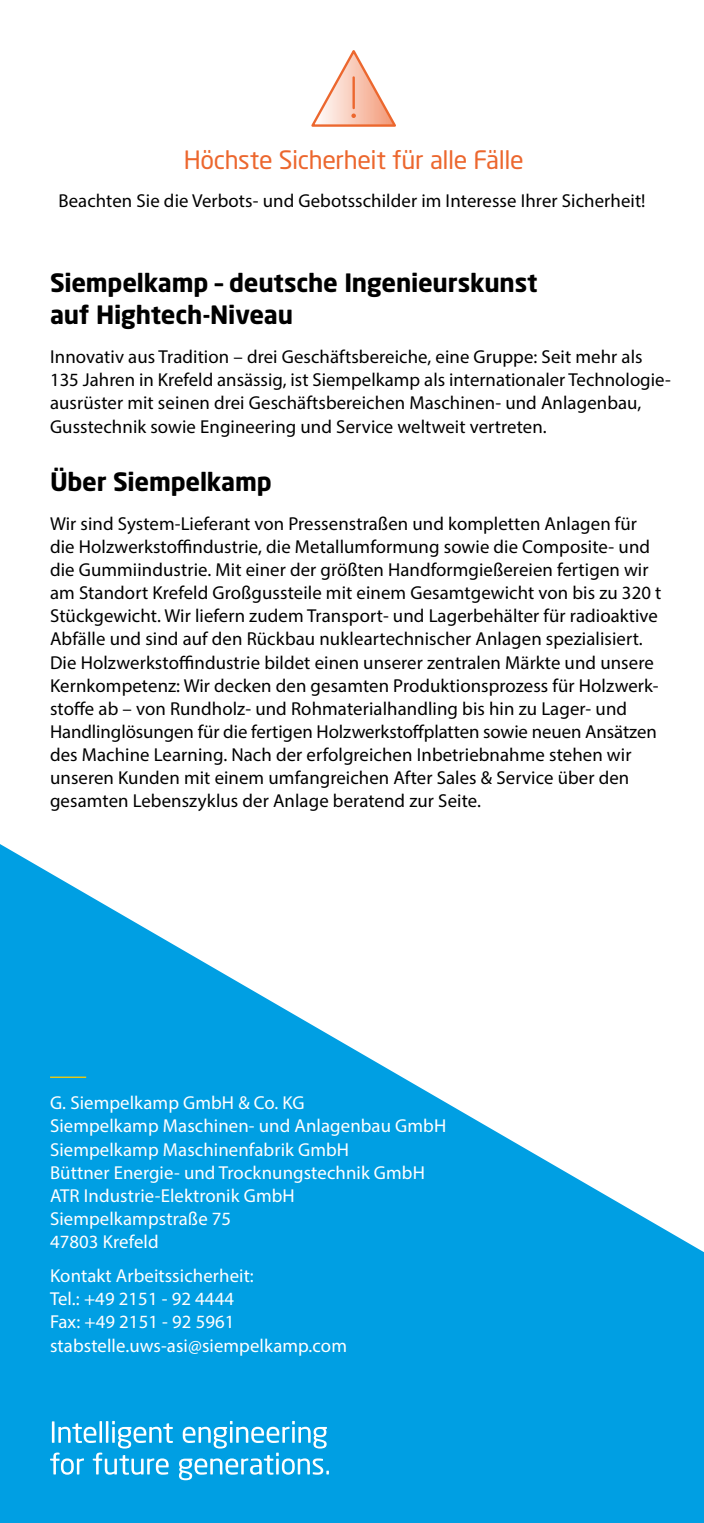
<style>
.page{position:relative;width:704px;height:1523px;background:#fff}
.page>*{position:absolute;margin:0;border:0;box-sizing:border-box;transform-origin:0 0}
.t1{font:700 25px/32.1px "Neo Sans Pro";letter-spacing:-.01em;color:#000}
.t2{font:25px "Neo Sans Pro";letter-spacing:-.015em;color:#ec672e}
.t3{font:18.75px/23.1px "Myriad Pro";letter-spacing:.005em;color:#000}
.t4{font:18.75px/23.1px "Myriad Pro";letter-spacing:.005em;color:#fff}
</style>
<div class="page">
<svg style="left:311px;top:50px;width:85px;height:77px"></svg>
<svg style="left:0;top:844px;width:703px;height:678px;fill:#009fe3"></svg>
<svg style="left:50px;top:1420px;width:278px;height:60px;background:#37b3e8"></svg>
<hr style="left:50px;top:1076px;width:36px;height:2px;background:#fc0">
<h1 class="t2" style="left:183px;top:145px;width:341px">Höchste Sicherheit für alle Fälle</h1>
<p class="t3" style="left:58px;top:189px;width:588px">Beachten Sie die Verbots- und Gebotsschilder im Interesse Ihrer Sicherheit!</p>
<h1 class="t1" style="left:50px;top:266px;width:489px">Siempelkamp – deutsche Ingenieurskunst auf Hightech-Niveau</h1>
<p class="t3" style="left:50px;top:345px;width:621px">Innovativ aus Tradition – drei Geschäftsbereiche, eine Gruppe: Seit mehr als 135 Jahren in Krefeld ansässig, ist Siempelkamp als internationaler Technologie&shy;ausrüster mit seinen drei Geschäftsbereichen Maschinen- und Anlagenbau, Gusstechnik sowie Engineering und Service weltweit vertreten.</p>
<h1 class="t1" style="left:50px;top:465px;width:223px">Über Siempelkamp</h1>
<p class="t3" style="left:50px;top:511px;width:612px">Wir sind System-Lieferant von Pressenstraßen und kompletten Anlagen für die Holzwerkstoffindustrie, die Metallumformung sowie die Composite- und die Gummiindustrie. Mit einer der größten Handformgießereien fertigen wir am Standort Krefeld Großgussteile mit einem Gesamtgewicht von bis zu 320 t Stückgewicht. Wir liefern zudem Transport- und Lagerbehälter für radioaktive Abfälle und sind auf den Rückbau nukleartechnischer Anlagen spezialisiert.<br>Die Holzwerkstoffindustrie bildet einen unserer zentralen Märkte und unsere Kernkompetenz: Wir decken den gesamten Produktionsprozess für Holzwerk&shy;stoffe ab – von Rundholz- und Rohmaterialhandling bis hin zu Lager- und Handlinglösungen für die fertigen Holzwerkstoffplatten sowie neuen Ansätzen des Machine Learning. Nach der erfolgreichen Inbetriebnahme stehen wir unseren Kunden mit einem umfangreichen After Sales &amp; Service über den gesamten Lebenszyklus der Anlage beratend zur Seite.</p>
<p class="t4" style="left:50px;top:1091px;width:397px">G. Siempelkamp GmbH &amp; Co. KG<br>Siempelkamp Maschinen- und Anlagenbau GmbH<br>Siempelkamp Maschinenfabrik GmbH<br>Büttner Energie- und Trocknungstechnik GmbH<br>ATR Industrie-Elektronik GmbH<br>Siempelkampstraße 75<br>47803 Krefeld</p>
<p class="t4" style="left:50px;top:1264px;width:298px">Kontakt Arbeitssicherheit:<br>Tel.: +49 2151 - 92 4444<br>Fax: +49 2151 - 92 5961 stabstelle.uws-asi@siempelkamp.com</p>
</div>
